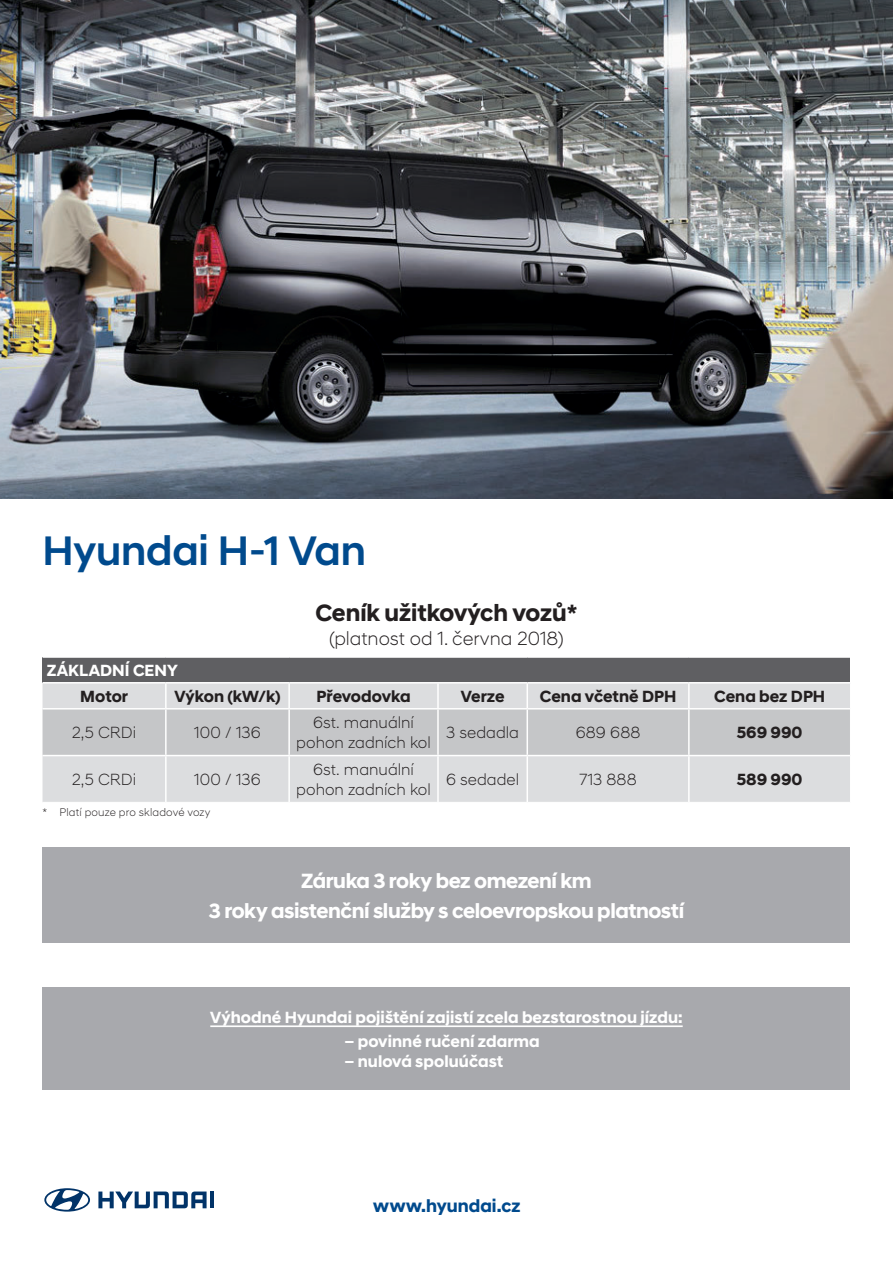
<style>
.page{position:relative;width:893px;height:1263px;background:#fff}
.page>*{position:absolute;margin:0;border:0;box-sizing:border-box;transform-origin:0 0}
.t1{font:500 42px "Hyundai Sans Head";letter-spacing:-.005em;color:#004a8d}
.t2{font:700 24px "Hyundai Sans Head";color:#231f20}
.t3{font:700 21px/30.5px "Hyundai Sans Head";letter-spacing:-.02em;color:#fff;text-align:center}
.t4{font:300 19.5px "Hyundai Sans Head";color:#231f20}
.t5{font:700 18px "Hyundai Sans Head";color:#004a8d}
.t6{font:300 16.5px/19.8px "Hyundai Sans Head";color:#231f20;text-align:center}
.t7{font:700 16.5px "Hyundai Sans Head";letter-spacing:.005em;color:#fff}
.t8{font:700 16.5px "Hyundai Sans Head";letter-spacing:.005em;color:#231f20}
.t9{font:300 11.25px "Hyundai Sans Head";letter-spacing:.015em;color:#231f20}
</style>
<div class="page">
<div style="left:43px;top:847px;width:807px;height:96px;background:#a8a9ad"></div>
<div style="left:43px;top:987px;width:807px;height:103px;background:#a8a9ad"></div>
<hr style="left:210px;top:1025px;width:473px;height:2px;background:#fff">
<div style="left:43px;top:657px;width:807px;height:26px;background:#5f5f62"></div>
<div style="left:43px;top:756px;width:807px;height:46px;background:#dcdddf"></div>
<hr style="left:43px;top:657px;width:123px;height:1px;background:#fff">
<hr style="left:166px;top:657px;width:123px;height:1px;background:#fff">
<hr style="left:289px;top:657px;width:149px;height:1px;background:#fff">
<hr style="left:438px;top:657px;width:89px;height:1px;background:#fff">
<hr style="left:527px;top:657px;width:162px;height:1px;background:#fff">
<hr style="left:689px;top:657px;width:161px;height:1px;background:#fff">
<svg style="left:43px;top:683px;width:807px;height:72px;background:#cdced0"></svg>
<hr style="left:165px;top:683px;width:2px;height:25px;background:#fff">
<hr style="left:288px;top:683px;width:2px;height:25px;background:#fff">
<hr style="left:437px;top:683px;width:2px;height:25px;background:#fff">
<hr style="left:526px;top:683px;width:2px;height:25px;background:#fff">
<hr style="left:688px;top:683px;width:2px;height:25px;background:#fff">
<hr style="left:165px;top:709px;width:2px;height:46px;background:#fff">
<hr style="left:288px;top:709px;width:2px;height:46px;background:#fff">
<hr style="left:437px;top:709px;width:2px;height:46px;background:#fff">
<hr style="left:526px;top:709px;width:2px;height:46px;background:#fff">
<hr style="left:688px;top:709px;width:2px;height:46px;background:#fff">
<hr style="left:165px;top:756px;width:2px;height:46px;background:#fff">
<hr style="left:288px;top:756px;width:2px;height:46px;background:#fff">
<hr style="left:437px;top:756px;width:2px;height:46px;background:#fff">
<hr style="left:526px;top:756px;width:2px;height:46px;background:#fff">
<hr style="left:688px;top:756px;width:2px;height:46px;background:#fff">
<hr style="left:43px;top:682px;width:123px;height:1px;background:#fff">
<hr style="left:166px;top:682px;width:123px;height:1px;background:#fff">
<hr style="left:289px;top:682px;width:149px;height:1px;background:#fff">
<hr style="left:438px;top:682px;width:89px;height:1px;background:#fff">
<hr style="left:527px;top:682px;width:162px;height:1px;background:#fff">
<hr style="left:689px;top:682px;width:162px;height:1px;background:#fff">
<hr style="left:43px;top:708px;width:123px;height:1px;background:#fff">
<hr style="left:166px;top:708px;width:123px;height:1px;background:#fff">
<hr style="left:289px;top:708px;width:149px;height:1px;background:#fff">
<hr style="left:438px;top:708px;width:89px;height:1px;background:#fff">
<hr style="left:527px;top:708px;width:162px;height:1px;background:#fff">
<hr style="left:689px;top:708px;width:161px;height:1px;background:#fff">
<img style="left:0;top:0;width:893px;height:498px">
<svg style="left:98px;top:1191px;width:109px;height:17px"></svg>
<hr style="left:210px;top:1191px;width:4px;height:17px;background:#013368">
<svg style="left:44px;top:1188px;width:46px;height:23px"></svg>
<h1 class="t1" style="left:43px;top:526px;width:325px">Hyundai H-1 Van</h1>
<h2 class="t2" style="left:315px;top:598px;width:264px">Ceník užitkových vozů*</h2>
<p class="t4" style="left:329px;top:627px;width:236px">(platnost od 1. června 2018)</p>
<p class="t7" style="left:47px;top:661px;width:133px">ZÁKLADNÍ CENY</p>
<p class="t8" style="left:80px;top:687px;width:49px">Motor</p>
<p class="t8" style="left:174px;top:687px;width:108px">Výkon (kW/k)</p>
<p class="t8" style="left:316px;top:687px;width:96px">Převodovka</p>
<p class="t8" style="left:461px;top:687px;width:45px">Verze</p>
<p class="t8" style="left:540px;top:687px;width:138px">Cena včetně DPH</p>
<p class="t8" style="left:714px;top:687px;width:113px">Cena bez DPH</p>
<p class="t6" style="left:72px;top:723px;width:66px">2,5 CRDi</p>
<p class="t6" style="left:194px;top:723px;width:68px">100 / 136</p>
<p class="t6" style="left:296px;top:713px;width:136px">6st. manuální pohon zadních kol</p>
<p class="t6" style="left:446px;top:723px;width:74px">3 sedadla</p>
<p class="t6" style="left:576px;top:723px;width:66px">689 688</p>
<p class="t8" style="left:737px;top:723px;width:67px">569 990</p>
<p class="t6" style="left:72px;top:769px;width:66px">2,5 CRDi</p>
<p class="t6" style="left:194px;top:769px;width:68px">100 / 136</p>
<p class="t6" style="left:296px;top:759px;width:136px">6st. manuální pohon zadních kol</p>
<p class="t6" style="left:446px;top:769px;width:75px">6 sedadel</p>
<p class="t6" style="left:579px;top:769px;width:59px">713 888</p>
<p class="t8" style="left:737px;top:770px;width:67px">589 990</p>
<p class="t9" style="left:43px;top:806px;width:170px">* Platí pouze pro skladové vozy</p>
<p class="t3" style="left:209px;top:865px;width:477px">Záruka 3 roky bez omezení km<br>3 roky asistenční služby s celoevropskou platností</p>
<p class="t7" style="left:210px;top:1008px;width:474px">Výhodné Hyundai pojištění zajistí zcela bezstarostnou jízdu:</p>
<p class="t7" style="left:344px;top:1031px;width:197px">– povinné ručení zdarma</p>
<p class="t7" style="left:344px;top:1051px;width:160px">– nulová spoluúčast</p>
<p class="t5" style="left:373px;top:1195px;width:149px">www.hyundai.cz</p>
</div>
